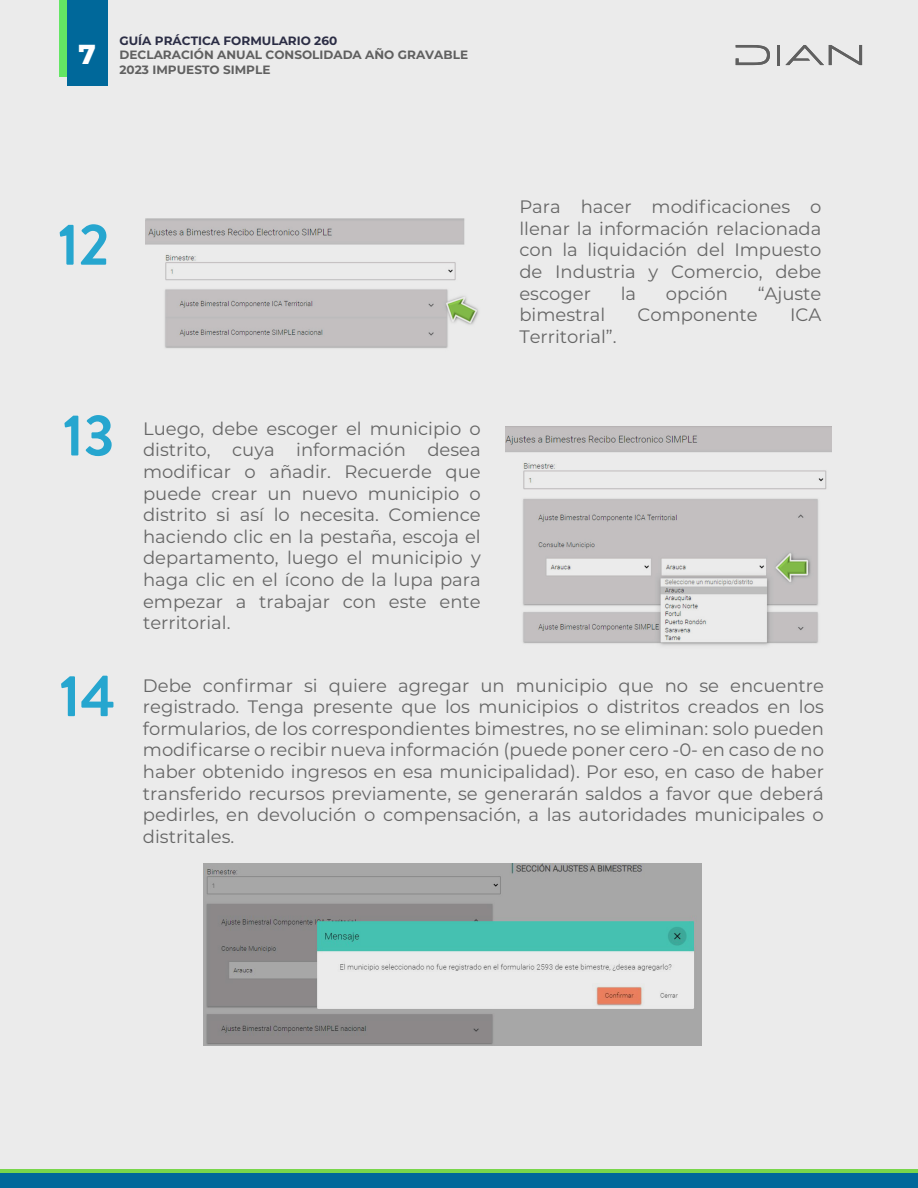
<style>
.page{position:relative;width:918px;height:1188px;background:#ebebeb}
.page>*{position:absolute;margin:0;border:0;box-sizing:border-box;transform-origin:0 0}
.t1{font:700 58.65px "Brandon Grotesque";color:#26a6cf}
.t2{font:800 27.45px "Montserrat";color:#fff}
.t3{font:18px/21.6px "Montserrat";color:#666;text-align:justify}
.t4{font:700 12px/14.4px "Montserrat";color:#606060}
.t5{font:700 12px "Montserrat";color:#2b2d45}
</style>
<div class="page">
<svg style="left:0;top:1169px;width:918px;height:5px;fill:#78d64b"></svg>
<div style="left:0;top:1174px;width:918px;height:14px;background:#00689a"></div>
<div style="left:59px;top:0;width:12px;height:77px;background:#64e664"></div>
<div style="left:67px;top:0;width:41px;height:86px;background:#00689a"></div>
<svg style="left:736px;top:45px;width:34px;height:20px"></svg>
<hr style="left:777px;top:45px;width:3px;height:20px;background:#606060">
<svg style="left:786px;top:45px;width:76px;height:20px"></svg>
<img style="left:145px;top:218px;width:334px;height:130px">
<img style="left:505px;top:426px;width:326px;height:220px">
<img style="left:203px;top:864px;width:498px;height:182px">
<h2 class="t2" style="left:79px;top:34px;width:19px">7</h2>
<p class="t5" style="left:120px;top:32px;width:219px">GUÍA PRÁCTICA FORMULARIO 260</p>
<p class="t4" style="left:120px;top:47px;width:350px">DECLARACIÓN ANUAL CONSOLIDADA AÑO GRAVABLE<br>2023 IMPUESTO SIMPLE</p>
<h1 class="t1" style="left:58px;top:204px;width:53px">12</h1>
<h1 class="t1" style="left:63px;top:394px;width:53px">13</h1>
<p class="t3" style="left:143px;top:417px;width:339px">Luego, debe escoger el municipio o distrito, cuya información desea modificar o añadir. Recuerde que puede crear un nuevo municipio o distrito si así lo necesita. Comience haciendo clic en la pestaña, escoja el departamento, luego el municipio y haga clic en el ícono de la lupa para empezar a trabajar con este ente territorial.</p>
<p class="t3" style="left:519px;top:195px;width:304px">Para hacer modificaciones o llenar la información relacionada con la liquidación del Impuesto de Industria y Comercio, debe escoger</p>
<p class="t3" style="left:621px;top:282px;width:17px">la</p>
<p class="t3" style="left:666px;top:282px;width:63px">opción</p>
<p class="t3" style="left:758px;top:282px;width:65px">“Ajuste</p>
<p class="t3" style="left:519px;top:303px;width:87px">bimestral</p>
<p class="t3" style="left:638px;top:303px;width:122px">Componente</p>
<p class="t3" style="left:790px;top:303px;width:33px">ICA</p>
<p class="t3" style="left:519px;top:325px;width:99px">Territorial”.</p>
<h1 class="t1" style="left:60px;top:655px;width:57px">14</h1>
<p class="t3" style="left:143px;top:674px;width:683px">Debe confirmar si quiere agregar un municipio que no se encuentre registrado. Tenga presente que los municipios o distritos creados en los formularios, de los correspondientes bimestres, no se eliminan: solo pueden modificarse o recibir nueva información (puede poner cero -0- en caso de no haber obtenido ingresos en esa municipalidad). Por eso, en caso de haber transferido recursos previamente, se generarán saldos a favor que deberá pedirles, en devolución o compensación, a las autoridades municipales o distritales.</p>
</div>
